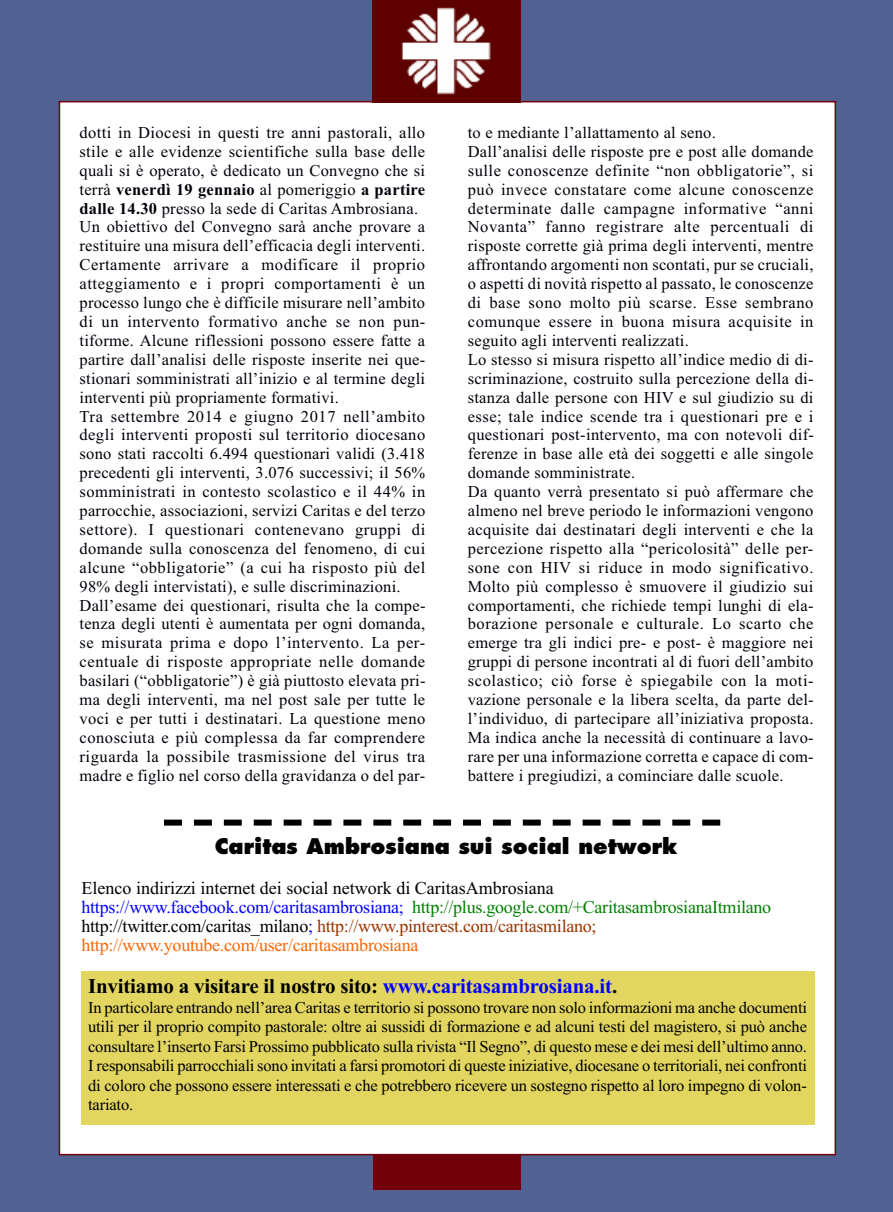
<style>
.page{position:relative;width:893px;height:1212px;background:#516292}
.page>*{position:absolute;margin:0;border:0;box-sizing:border-box;transform-origin:0 0}
.t1{font:700 21px "Times New Roman";letter-spacing:-.01em;color:#000}
.t2{font:800 21px "Futura";color:#000}
.t3{font:18px/18.9px "Times New Roman";letter-spacing:-.015em;color:#000}
.t4{font:16.5px/18.9px "Times New Roman";letter-spacing:.015em;color:#00000a}
.t5{font:16.5px/19.5px "Times New Roman";letter-spacing:-.01em;color:#000;text-align:justify}
.s1{font-weight:700}
.s2{color:#00f}
.s3{color:#008000}
.s4{color:#983300}
.s5{color:#fe6500}
</style>
<div class="page">
<div style="left:60px;top:102px;width:775px;height:1052px;background:#fff"></div>
<div style="left:373px;top:1156px;width:148px;height:34px;background:#72000b"></div>
<img style="left:372px;top:0;width:148px;height:102px">
<div style="left:81px;top:971px;width:733px;height:154px;background:#e2d661"></div>
<svg style="left:193px;top:819px;width:498px;height:6px"></svg>
<div style="left:164px;top:819px;width:18px;height:6px;background:#000"></div>
<div style="left:702px;top:819px;width:18px;height:6px;background:#000"></div>
<p class="t4" style="left:80px;top:123px;width:347px">dotti in Diocesi in questi tre anni pastorali, allo stile e alle evidenze scientifiche sulla base delle quali si è operato, è dedicato un Convegno che si terrà <span class="s1">venerdì 19 gennaio</span> al pomeriggio <span class="s1">a partire dalle 14.30</span> presso la sede di Caritas Ambrosiana.<br>Un obiettivo del Convegno sarà anche provare a restituire una misura dell’efficacia degli interventi.<br>Certamente arrivare a modificare il proprio atteggiamento e i propri comportamenti è un processo lungo che è difficile misurare nell’ambito di un intervento formativo anche se non pun&shy;tiforme. Alcune riflessioni possono essere fatte a partire dall’analisi delle risposte inserite nei que&shy;stionari somministrati all’inizio e al termine degli interventi più propriamente formativi.<br>Tra settembre 2014 e giugno 2017 nell’ambito degli interventi proposti sul territorio diocesano sono stati raccolti 6.494 questionari validi (3.418 precedenti gli interventi, 3.076 successivi; il 56% somministrati in contesto scolastico e il 44% in parrocchie, associazioni, servizi Caritas e del terzo settore). I questionari contenevano gruppi di domande sulla conoscenza del fenomeno, di cui alcune “obbligatorie” (a cui ha risposto più del 98% degli intervistati), e sulle discriminazioni.<br>Dall’esame dei questionari, risulta che la compe&shy;tenza degli utenti è aumentata per ogni domanda, se misurata prima e dopo l’intervento. La per&shy;centuale di risposte appropriate nelle domande basilari (“obbligatorie”) è già piuttosto elevata pri&shy;ma degli interventi, ma nel post sale per tutte le voci e per tutti i destinatari. La questione meno conosciuta e più complessa da far comprendere riguarda la possibile trasmissione del virus tra madre e figlio nel corso della gravidanza o del par-</p>
<p class="t4" style="left:468px;top:123px;width:348px">to e mediante l’allattamento al seno.<br>Dall’analisi delle risposte pre e post alle domande sulle conoscenze definite “non obbligatorie”, si può invece constatare come alcune conoscenze determinate dalle campagne informative “anni Novanta” fanno registrare alte percentuali di risposte corrette già prima degli interventi, mentre affrontando argomenti non scontati, pur se cruciali, o aspetti di novità rispetto al passato, le conoscenze di base sono molto più scarse. Esse sembrano comunque essere in buona misura acquisite in seguito agli interventi realizzati.<br>Lo stesso si misura rispetto all’indice medio di di&shy;scriminazione, costruito sulla percezione della di&shy;stanza dalle persone con HIV e sul giudizio su di esse; tale indice scende tra i questionari pre e i questionari post-intervento, ma con notevoli dif&shy;ferenze in base alle età dei soggetti e alle singole domande somministrate.<br>Da quanto verrà presentato si può affermare che almeno nel breve periodo le informazioni vengono acquisite dai destinatari degli interventi e che la percezione rispetto alla “pericolosità” delle per&shy;sone con HIV si riduce in modo significativo.<br>Molto più complesso è smuovere il giudizio sui comportamenti, che richiede tempi lunghi di ela&shy;borazione personale e culturale. Lo scarto che emerge tra gli indici pre- e post- è maggiore nei gruppi di persone incontrati al di fuori dell’ambito scolastico; ciò forse è spiegabile con la moti&shy;vazione personale e la libera scelta, da parte del&shy;l’individuo, di partecipare all’iniziativa proposta.<br>Ma indica anche la necessità di continuare a lavo&shy;rare per una informazione corretta e capace di com&shy;battere i pregiudizi, a cominciare dalle scuole.</p>
<p class="t2" style="left:215px;top:837px;width:464px">Caritas Ambrosiana sui social network</p>
<p class="t3" style="left:82px;top:878px;width:691px">Elenco indirizzi internet dei social network di CaritasAmbrosiana <span class="s2">https://www.facebook.com/caritasambrosiana;</span> <span class="s3">http://plus.google.com/+CaritasambrosianaItmilano </span>http://twitter.com/caritas_milano<span class="s2">;</span> <span class="s4">http://www.pinterest.com/caritasmilano; </span><span class="s5">http://www.youtube.com/user/caritasambrosiana</span></p>
<p class="t1" style="left:88px;top:973px;width:531px">Invitiamo a visitare il nostro sito: <span class="s2">www.caritasambrosiana.it</span>.</p>
<p class="t5" style="left:88px;top:997px;width:720px">In particolare entrando nell’area Caritas e territorio si possono trovare non solo informazioni ma anche documenti utili per il proprio compito pastorale: oltre ai sussidi di formazione e ad alcuni testi del magistero, si può anche consultare l’inserto Farsi Prossimo pubblicato sulla rivista “Il Segno”, di questo mese e dei mesi dell’ultimo anno.<br>I responsabili parrocchiali sono invitati a farsi promotori di queste iniziative, diocesane o territoriali, nei confronti di coloro che possono essere interessati e che potrebbero ricevere un sostegno rispetto al loro impegno di volon&shy;tariato.</p>
</div>
